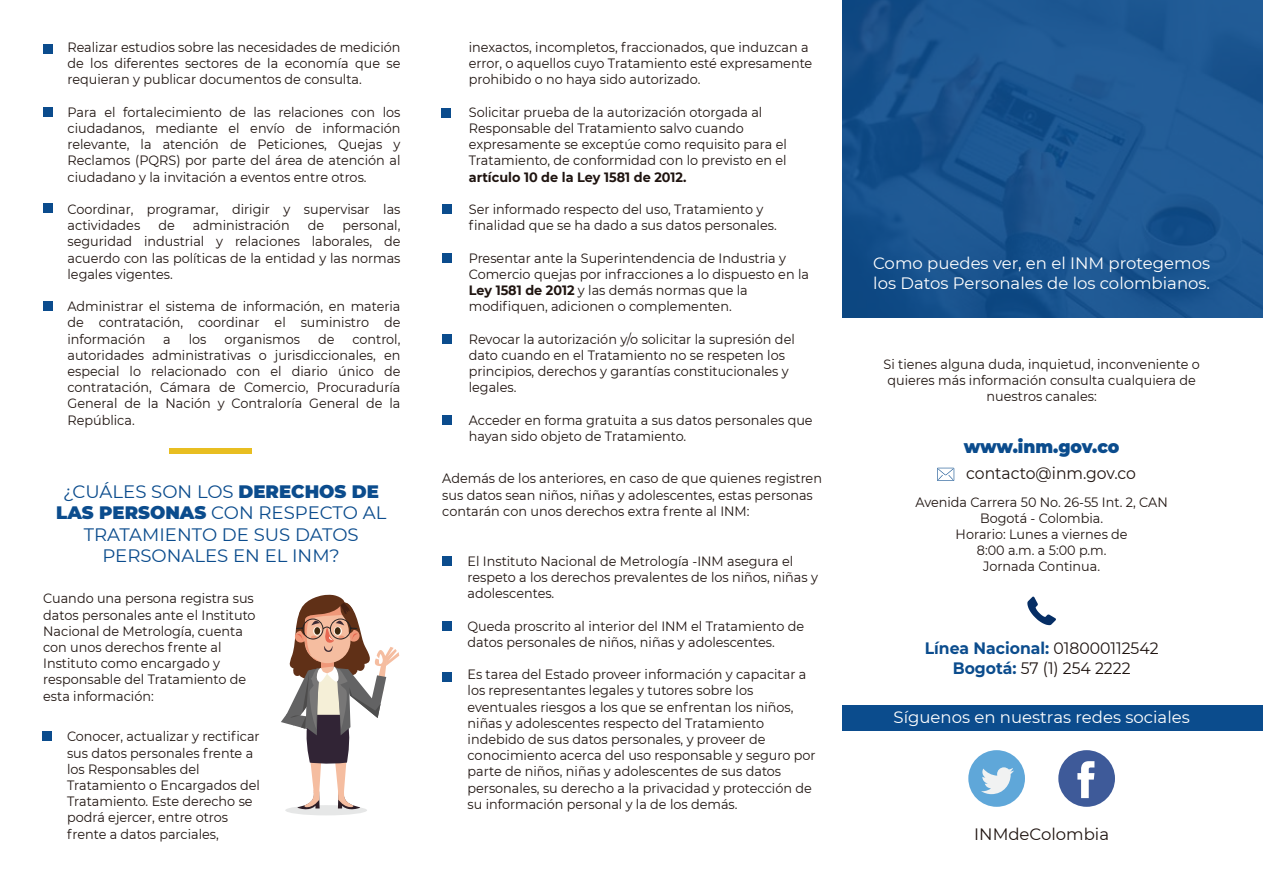
<style>
.page{position:relative;width:1263px;height:893px;background:#fff}
.page>*{position:absolute;margin:0;border:0;box-sizing:border-box;transform-origin:0 0}
.t1{font:18px/21.6px "Montserrat";color:#0b4c8d;text-align:center}
.t2{font:900 18px "Montserrat";letter-spacing:-.005em;color:#0b4c8d;scale:.95 1}
.t3{font:16.5px/19.8px "Montserrat";color:#fff}
.t4{font:16.5px/19.8px "Montserrat";color:#1f1410;text-align:center;scale:.95 1}
.t5{font:16.5px "Montserrat";color:#1f1410}
.t6{font:13.5px/16.2px "Montserrat";color:#1f1410;scale:.95 1}
.t7{font:700 13.5px "Montserrat";color:#1f1410;scale:.95 1}
.s1{font-weight:900}
.s2{font-weight:700}
.s3{font-weight:700;color:#0b4c8d}
</style>
<div class="page">
<div style="left:842px;top:0;width:420px;height:318px;background:linear-gradient(to right,#154f8a,#215b96)"></div>
<div style="left:169px;top:448px;width:83px;height:6px;background:#e8be21"></div>
<div style="left:442px;top:557px;width:10px;height:9px;background:#0b4c8d"></div>
<div style="left:442px;top:621px;width:10px;height:9px;background:#0b4c8d"></div>
<div style="left:442px;top:672px;width:10px;height:9px;background:#0b4c8d"></div>
<div style="left:42px;top:732px;width:9px;height:9px;background:#0b4c8d"></div>
<div style="left:441px;top:108px;width:9px;height:9px;background:#0b4c8d"></div>
<div style="left:442px;top:204px;width:10px;height:9px;background:#0b4c8d"></div>
<div style="left:442px;top:253px;width:10px;height:9px;background:#0b4c8d"></div>
<div style="left:442px;top:334px;width:10px;height:9px;background:#0b4c8d"></div>
<div style="left:442px;top:415px;width:10px;height:9px;background:#0b4c8d"></div>
<div style="left:44px;top:45px;width:8px;height:9px;background:#0b4c8d"></div>
<div style="left:44px;top:108px;width:8px;height:9px;background:#0b4c8d"></div>
<div style="left:44px;top:204px;width:8px;height:9px;background:#0b4c8d"></div>
<div style="left:44px;top:301px;width:8px;height:9px;background:#0b4c8d"></div>
<div style="left:285px;top:805px;width:82px;height:10px;background:#e6e7e7;border-radius:50%"></div>
<svg style="left:281px;top:594px;width:118px;height:216px"></svg>
<svg style="left:937px;top:468px;width:17px;height:13px"></svg>
<svg style="left:1027px;top:597px;width:29px;height:28px"></svg>
<div style="left:842px;top:705px;width:421px;height:26px;background:#0b4c8d"></div>
<div style="left:968px;top:750px;width:57px;height:57px;background:#5fa7d9;border-radius:50%"></div>
<svg style="left:981px;top:767px;width:33px;height:27px"></svg>
<div style="left:1058px;top:750px;width:57px;height:57px;background:#3e5a99;border-radius:50%"></div>
<svg style="left:1077px;top:761px;width:17px;height:37px"></svg>
<p class="t6" style="left:68px;top:39px;width:352px;text-align:justify">Realizar estudios sobre las necesidades de medición de los diferentes sectores de la economía que se requieran y publicar documentos de consulta.</p>
<p class="t6" style="left:68px;top:103px;width:352px;text-align:justify">Para el fortalecimiento de las relaciones con los ciudadanos, mediante el envío de información relevante, la atención de Peticiones, Quejas y Reclamos (PQRS) por parte del área de atención al ciudadano y la invitación a eventos entre otros.</p>
<p class="t6" style="left:68px;top:201px;width:352px">Coordinar, programar, dirigir y supervisar las actividades</p>
<p class="t6" style="left:68px;top:217px;width:352px;text-align:justify;text-indent:275px">personal, seguridad industrial y relaciones laborales, de acuerdo con las políticas de la entidad y las normas legales vigentes.</p>
<p class="t6" style="left:68px;top:298px;width:352px;text-align:justify">Administrar el sistema de información, en materia de contratación, coordinar el suministro de información</p>
<p class="t6" style="left:158px;top:217px;width:19px">de</p>
<p class="t6" style="left:193px;top:217px;width:103px">administración</p>
<p class="t6" style="left:308px;top:217px;width:19px">de</p>
<p class="t6" style="left:68px;top:330px;width:352px;text-align:justify;text-indent:285px">control, autoridades administrativas o jurisdiccionales, en especial lo relacionado con el diario único de contratación, Cámara de Comercio, Procuraduría General de la Nación y Contraloría General de la República.</p>
<p class="t6" style="left:163px;top:330px;width:9px">a</p>
<p class="t6" style="left:189px;top:330px;width:20px">los</p>
<p class="t6" style="left:224px;top:330px;width:81px">organismos</p>
<p class="t6" style="left:318px;top:330px;width:19px">de</p>
<h1 class="t1" style="left:56px;top:480px;width:332px">¿CUÁLES SON LOS <span class="s1">DERECHOS DE<br>LAS PERSONAS</span> CON RESPECTO AL<br>TRATAMIENTO DE SUS DATOS<br>PERSONALES EN EL INM?</h1>
<p class="t6" style="left:43px;top:590px;width:225px">Cuando una persona registra sus datos personales ante el Instituto<br>Nacional de Metrología, cuenta con unos derechos frente al<br>Instituto como encargado y responsable del Tratamiento de esta información:</p>
<p class="t6" style="left:67px;top:728px;width:205px">Conocer, actualizar y rectificar sus datos personales frente a los Responsables del<br>Tratamiento o Encargados del<br>Tratamiento. Este derecho se podrá ejercer, entre otros frente a datos parciales,</p>
<p class="t6" style="left:469px;top:39px;width:363px">inexactos, incompletos, fraccionados, que induzcan a error, o aquellos cuyo Tratamiento esté expresamente prohibido o no haya sido autorizado.</p>
<p class="t6" style="left:469px;top:103px;width:336px">Solicitar prueba de la autorización otorgada al Responsable del Tratamiento salvo cuando expresamente se exceptúe como requisito para el Tratamiento, de conformidad con lo previsto en el</p>
<p class="t7" style="left:469px;top:167px;width:231px">artículo 10 de la Ley 1581 de 2012.</p>
<p class="t6" style="left:469px;top:201px;width:326px">Ser informado respecto del uso, Tratamiento y finalidad que se ha dado a sus datos personales.</p>
<p class="t6" style="left:469px;top:249px;width:360px">Presentar ante la Superintendencia de Industria y Comercio quejas por infracciones a lo dispuesto en la <span class="s2">Ley 1581 de 2012</span> y las demás normas que la modifiquen, adicionen o complementen.</p>
<p class="t6" style="left:469px;top:330px;width:345px">Revocar la autorización y/o solicitar la supresión del dato cuando en el Tratamiento no se respeten los principios, derechos y garantías constitucionales y legales.</p>
<p class="t6" style="left:469px;top:411px;width:363px">Acceder en forma gratuita a sus datos personales que hayan sido objeto de Tratamiento.</p>
<p class="t6" style="left:442px;top:470px;width:401px">Además de los anteriores, en caso de que quienes registren sus datos sean niños, niñas y adolescentes, estas personas contarán con unos derechos extra frente al INM:</p>
<p class="t6" style="left:468px;top:552px;width:370px">El Instituto Nacional de Metrología -INM asegura el respeto a los derechos prevalentes de los niños, niñas y adolescentes.</p>
<p class="t6" style="left:468px;top:617px;width:356px">Queda proscrito al interior del INM el Tratamiento de datos personales de niños, niñas y adolescentes.</p>
<p class="t6" style="left:468px;top:666px;width:368px">Es tarea del Estado proveer información y capacitar a los representantes legales y tutores sobre los eventuales riesgos a los que se enfrentan los niños, niñas y adolescentes respecto del Tratamiento indebido de sus datos personales, y proveer de conocimiento acerca del uso responsable y seguro por parte de niños, niñas y adolescentes de sus datos personales, su derecho a la privacidad y protección de su información personal y la de los demás.</p>
<p class="t3" style="left:873px;top:252px;width:338px">Como puedes ver, en el INM protegemos los Datos Personales de los colombianos.</p>
<p class="t6" style="left:883px;top:355px;width:334px;text-align:center">Si tienes alguna duda, inquietud, inconveniente o quieres más información consulta cualquiera de nuestros canales:</p>
<h1 class="t2" style="left:964px;top:433px;width:165px">www.inm.gov.co</h1>
<p class="t4" style="left:966px;top:463px;width:180px">contacto@inm.gov.co</p>
<p class="t6" style="left:915px;top:493px;width:267px;text-align:center">Avenida Carrera 50 No. 26-55 Int. 2, CAN<br>Bogotá - Colombia.<br>Horario: Lunes a viernes de<br>8:00 a.m. a 5:00 p.m.<br>Jornada Continua.</p>
<p class="t4" style="left:925px;top:638px;width:248px"><span class="s3">Línea Nacional:</span> 018000112542<br><span class="s3">Bogotá:</span> 57 (1) 254 2222</p>
<p class="t3" style="left:893px;top:706px;width:298px">Síguenos en nuestras redes sociales</p>
<p class="t5" style="left:974px;top:823px;width:136px">INMdeColombia</p>
</div>
